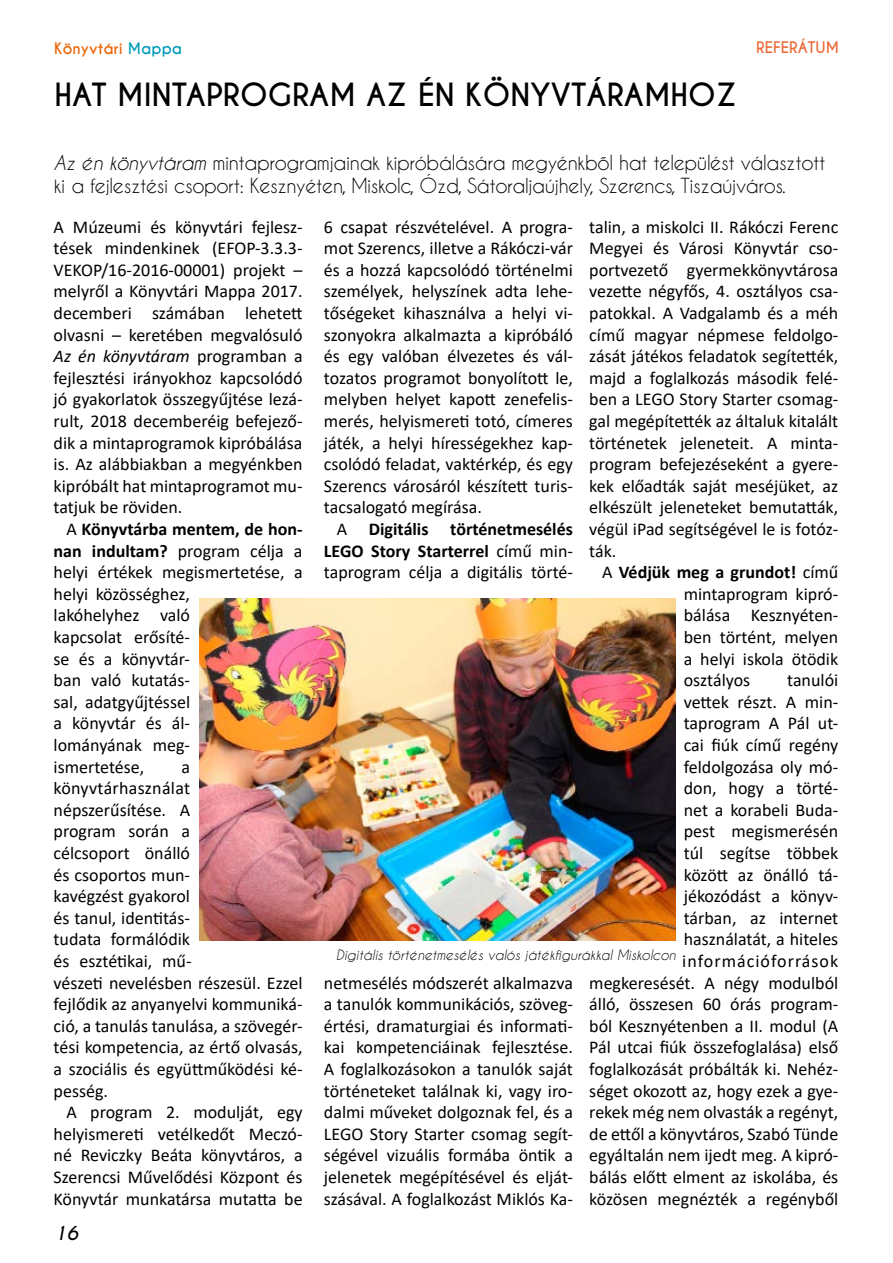
<style>
.page{position:relative;width:893px;height:1263px;background:#fff}
.page>*{position:absolute;margin:0;border:0;box-sizing:border-box;transform-origin:0 0}
.t1{font:700 30px "Caviar Dreams";color:#000}
.t2{font:19.5px/23.4px "Caviar Dreams";letter-spacing:-.02em;color:#000}
.t3{font:18px/21.6px "Calibri";color:#000;text-align:justify}
.t4{font:700 18px/21.6px "Calibri";color:#000;text-align:justify}
.t5{font:italic 700 18px "Caviar Dreams";color:#000}
.t6{font:700 15px "Caviar Dreams";color:#ec6608}
.t7{font:700 15px "Caviar Dreams";color:#ec6835}
.t8{font:italic 13.5px "Caviar Dreams";color:#000}
.s1{color:#009cb7}
.s2{font-style:italic}
.s3{font-weight:700}
.s4{font-weight:400}
</style>
<div class="page">
<img style="left:200px;top:598px;width:476px;height:343px">
<p class="t6" style="left:54px;top:39px;width:130px">KÖNYVTÁRI <span class="s1">MAPPA</span></p>
<h1 class="t1" style="left:55px;top:77px;width:684px">HAT MINTAPROGRAM AZ ÉN KÖNYVTÁRAMHOZ</h1>
<p class="t7" style="left:756px;top:38px;width:84px">REFE RÁTUM</p>
<p class="t2" style="left:54px;top:150px;width:773px"><span class="s2">Az én könyvtáram</span> mintaprogramjainak kipróbálására megyénkből hat települést választott ki a fejlesztési csoport: Kesznyéten, Miskolc, Ózd, Sátoraljaújhely, Szerencs, Tiszaújváros.</p>
<p class="t3" style="left:54px;top:215px;width:251px">A Múzeumi és könyvtári fejlesz&shy;tések mindenkinek (EFOP-3.3.3- VEKOP/16-2016-00001) projekt – melyről a Könyvtári Mappa 2017. decemberi számában lehetett olvasni – keretében megvalósuló <span class="s2">Az én könyvtáram</span> programban a fejlesztési irányokhoz kapcsolódó jó gyakorlatok összegyűjtése lezá&shy;rult, 2018 decemberéig befejező&shy;dik a mintaprogramok kipróbálása is. Az alábbiakban a megyénkben kipróbált hat mintaprogramot mu&shy;tatjuk be röviden.</p>
<p class="t3" style="left:54px;top:518px;width:251px;text-align:left;text-indent:13px">A <span class="s3">Könyvtárba mentem, de hon&shy;nan indultam?</span> program célja a helyi értékek megismertetése, a helyi közösséghez,<br>lakóhelyhez való<br>kapcsolat erősíté-<br>se és a könyvtár-<br>ban való kutatás-<br>sal, adatgyűjtéssel<br>a könyvtár és ál-<br>lományának meg-<br>ismertetése,</p>
<p class="t3" style="left:324px;top:215px;width:251px">6 csapat részvételével. A progra&shy;mot Szerencs, illetve a Rákóczi-vár és a hozzá kapcsolódó történelmi személyek, helyszínek adta lehe&shy;tőségeket kihasználva a helyi vi&shy;szonyokra alkalmazta a kipróbáló és egy valóban élvezetes és vál&shy;tozatos programot bonyolított le, melyben helyet kapott zenefelis&shy;merés, helyismereti totó, címeres játék, a helyi hírességekhez kap&shy;csolódó feladat, vaktérkép, és egy Szerencs városáról készített turis&shy;tacsalogató megírása.</p>
<p class="t4" style="left:324px;top:518px;width:250px;text-indent:13px"><span class="s4">A</span> Digitális történetmesélés LEGO Story Starterrel <span class="s4">című min&shy;taprogram célja a digitális törté-</span></p>
<p class="t3" style="left:589px;top:215px;width:251px">talin, a miskolci II. Rákóczi Ferenc Megyei és Városi Könyvtár cso&shy;portvezető gyermekkönyvtárosa vezette négyfős, 4. osztályos csa&shy;patokkal. A Vadgalamb és a méh című magyar népmese feldolgo&shy;zását játékos feladatok segítették, majd a foglalkozás második felé&shy;ben a LEGO Story Starter csomag&shy;gal megépítették az általuk kitalált történetek jeleneteit. A minta&shy;program befejezéseként a gyere&shy;kek előadták saját meséjüket, az elkészült jeleneteket bemutatták, végül iPad segítségével le is fotóz&shy;ták.</p>
<p class="t3" style="left:684px;top:561px;width:156px;text-indent:-82px">A <span class="s3">Védjük meg a grundot!</span> című mintaprogram kipró&shy;bálása Kesznyéten&shy;ben történt, melyen a helyi iskola ötödik osztályos</p>
<p class="t3" style="left:589px;top:669px;width:251px;text-align:right">tanulói<br>vettek részt. A min-<br>taprogram A Pál ut-<br>cai fiúk című regény<br>feldolgozása oly mó-<br>don, hogy a törté-<br>net a korabeli Buda-<br>pest megismerésén<br>túl segítse többek<br>között az önálló tá-<br>jékozódást a könyv-<br>tárban, az internet<br>használatát, a hiteles információforrások megkeresését. A négy modulból álló, összesen 60 órás program&shy;ból Kesznyétenben a II. modul (A<br>Pál utcai fiúk összefoglalása) első foglalkozását próbálták ki. Nehéz&shy;séget okozott az, hogy ezek a gye&shy;rekek még nem olvasták a regényt, de ettől a könyvtáros, Szabó Tünde egyáltalán nem ijedt meg. A kipró&shy;bálás előtt elment az iskolába, és közösen megnézték a regényből</p>
<p class="t3" style="left:54px;top:755px;width:251px;text-align:left;text-indent:128px">a könyvtárhasználat népszerűsítése. A<br>program során a<br>célcsoport önálló<br>és csoportos mun-<br>kavégzést gyakorol<br>és tanul, identitás-<br>tudata formálódik<br>és esztétikai, mű-<br>vészeti nevelésben részesül. Ezzel fejlődik az anyanyelvi kommuniká&shy;ció, a tanulás tanulása, a szövegér&shy;tési kompetencia, az értő olvasás, a szociális és együttműködési ké&shy;pesség.</p>
<p class="t3" style="left:54px;top:1101px;width:251px;text-indent:13px">A program 2. modulját, egy helyismereti vetélkedőt Meczó&shy;né Reviczky Beáta könyvtáros, a Szerencsi Művelődési Központ és Könyvtár munkatársa mutatta be</p>
<p class="t8" style="left:336px;top:947px;width:341px">Digitális történetmesélés valós játékfigurákkal Miskolcon</p>
<p class="t3" style="left:324px;top:971px;width:250px">netmesélés módszerét alkalmazva a tanulók kommunikációs, szöveg&shy;értési, dramaturgiai és informati&shy;kai kompetenciáinak fejlesztése.<br>A foglalkozásokon a tanulók saját történeteket találnak ki, vagy iro&shy;dalmi műveket dolgoznak fel, és a LEGO Story Starter csomag segít&shy;ségével vizuális formába öntik a jelenetek megépítésével és elját&shy;szásával. A foglalkozást Miklós Ka-</p>
<p class="t5" style="left:54px;top:1222px;width:25px">16</p>
</div>
